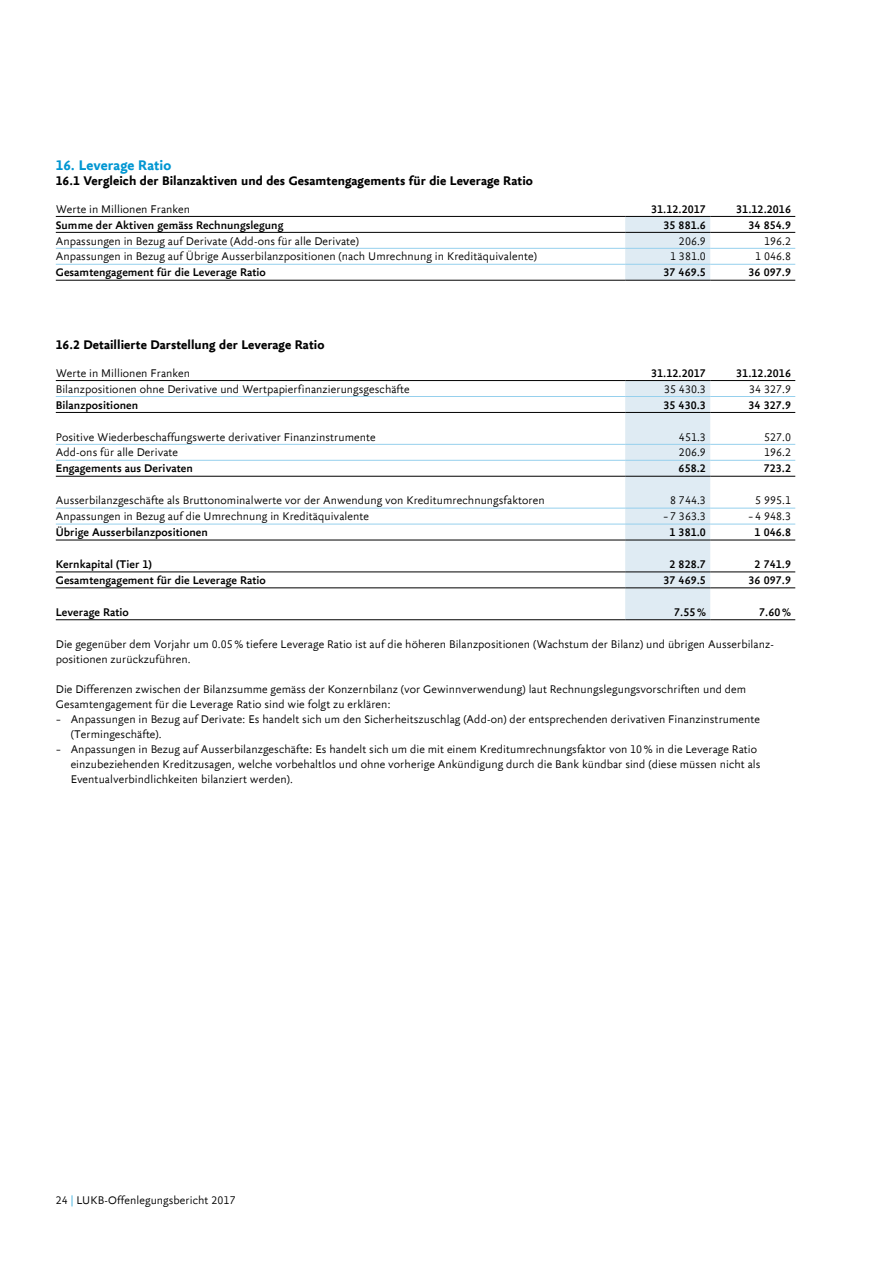
<style>
.page{position:relative;width:893px;height:1263px;background:#fff}
.page>*{position:absolute;margin:0;border:0;box-sizing:border-box;transform-origin:0 0}
.t1{font:700 15px "Yoga Sansfor LUKB";letter-spacing:.005em;color:#0096d2}
.t2{font:700 13.5px "Yoga Sansfor LUKB";letter-spacing:.005em;color:#000}
.t3{font:300 12px/15px "Yoga Sansfor LUKB";letter-spacing:.005em;color:#000}
.t4{font:500 12px "Yoga Sansfor LUKB";letter-spacing:.005em;color:#000}
.s1{color:#0096d2}
</style>
<div class="page">
<div style="left:625px;top:217px;width:85px;height:63px;background:#dfebf3"></div>
<hr style="left:56px;top:248px;width:569px;height:1px;background:#96d0ed">
<hr style="left:56px;top:216px;width:569px;height:1px;background:#000">
<hr style="left:56px;top:264px;width:569px;height:1px;background:#96d0ed">
<hr style="left:56px;top:232px;width:569px;height:1px;background:#000">
<hr style="left:56px;top:280px;width:569px;height:1px;background:#000">
<hr style="left:625px;top:232px;width:85px;height:1px;background:#000">
<hr style="left:625px;top:280px;width:85px;height:1px;background:#000">
<hr style="left:625px;top:216px;width:85px;height:1px;background:#000">
<hr style="left:625px;top:264px;width:85px;height:1px;background:#96d0ed">
<hr style="left:625px;top:248px;width:85px;height:1px;background:#96d0ed">
<hr style="left:710px;top:248px;width:85px;height:1px;background:#96d0ed">
<hr style="left:710px;top:216px;width:85px;height:1px;background:#000">
<hr style="left:710px;top:264px;width:85px;height:1px;background:#96d0ed">
<hr style="left:710px;top:232px;width:85px;height:1px;background:#000">
<hr style="left:710px;top:280px;width:85px;height:1px;background:#000">
<div style="left:625px;top:381px;width:85px;height:238px;background:#dfebf3"></div>
<hr style="left:56px;top:396px;width:569px;height:1px;background:#96d0ed">
<hr style="left:56px;top:460px;width:569px;height:1px;background:#96d0ed">
<hr style="left:56px;top:524px;width:569px;height:1px;background:#96d0ed">
<hr style="left:56px;top:571px;width:569px;height:1px;background:#000">
<hr style="left:56px;top:380px;width:569px;height:1px;background:#000">
<hr style="left:56px;top:444px;width:569px;height:1px;background:#96d0ed">
<hr style="left:56px;top:508px;width:569px;height:1px;background:#96d0ed">
<hr style="left:625px;top:380px;width:85px;height:1px;background:#000">
<hr style="left:625px;top:444px;width:85px;height:1px;background:#96d0ed">
<hr style="left:625px;top:508px;width:85px;height:1px;background:#96d0ed">
<hr style="left:625px;top:396px;width:85px;height:1px;background:#96d0ed">
<hr style="left:625px;top:460px;width:85px;height:1px;background:#96d0ed">
<hr style="left:625px;top:524px;width:85px;height:1px;background:#96d0ed">
<hr style="left:625px;top:571px;width:85px;height:1px;background:#000">
<hr style="left:710px;top:396px;width:85px;height:1px;background:#96d0ed">
<hr style="left:710px;top:460px;width:85px;height:1px;background:#96d0ed">
<hr style="left:710px;top:524px;width:85px;height:1px;background:#96d0ed">
<hr style="left:710px;top:571px;width:85px;height:1px;background:#000">
<hr style="left:710px;top:380px;width:85px;height:1px;background:#000">
<hr style="left:710px;top:444px;width:85px;height:1px;background:#96d0ed">
<hr style="left:710px;top:508px;width:85px;height:1px;background:#96d0ed">
<hr style="left:56px;top:412px;width:569px;height:1px;background:#000">
<hr style="left:710px;top:412px;width:85px;height:1px;background:#000">
<hr style="left:56px;top:476px;width:569px;height:1px;background:#000">
<hr style="left:710px;top:476px;width:85px;height:1px;background:#000">
<hr style="left:56px;top:540px;width:569px;height:1px;background:#000">
<hr style="left:710px;top:540px;width:85px;height:1px;background:#000">
<hr style="left:56px;top:587px;width:569px;height:1px;background:#000">
<hr style="left:710px;top:587px;width:85px;height:1px;background:#000">
<hr style="left:56px;top:619px;width:569px;height:1px;background:#000">
<hr style="left:710px;top:619px;width:85px;height:1px;background:#000">
<hr style="left:625px;top:412px;width:85px;height:1px;background:#000">
<hr style="left:625px;top:476px;width:85px;height:1px;background:#000">
<hr style="left:625px;top:540px;width:85px;height:1px;background:#000">
<hr style="left:625px;top:587px;width:85px;height:1px;background:#000">
<hr style="left:625px;top:619px;width:85px;height:1px;background:#000">
<p class="t1" style="left:56px;top:157px;width:117px">16. Leverage Ratio</p>
<p class="t2" style="left:56px;top:173px;width:479px">16.1 Vergleich der Bilanzaktiven und des Gesamtengagements für die Leverage Ratio</p>
<p class="t3" style="left:56px;top:201px;width:136px">Werte in Millionen Franken</p>
<p class="t4" style="left:651px;top:202px;width:56px">31.12.2017</p>
<p class="t4" style="left:736px;top:202px;width:56px">31.12.2016</p>
<p class="t4" style="left:56px;top:218px;width:229px">Summe der Aktiven gemäss Rechnungslegung</p>
<p class="t4" style="left:663px;top:218px;width:44px">35 881.6</p>
<p class="t4" style="left:748px;top:218px;width:44px">34 854.9</p>
<p class="t3" style="left:56px;top:233px;width:305px">Anpassungen in Bezug auf Derivate (Add-ons für alle Derivate)</p>
<p class="t3" style="left:679px;top:233px;width:29px">206.9</p>
<p class="t3" style="left:764px;top:233px;width:29px">196.2</p>
<p class="t3" style="left:56px;top:249px;width:483px">Anpassungen in Bezug auf Übrige Ausserbilanzpositionen (nach Umrechnung in Kreditäquivalente)</p>
<p class="t3" style="left:670px;top:249px;width:37px">1 381.0</p>
<p class="t3" style="left:755px;top:249px;width:37px">1 046.8</p>
<p class="t4" style="left:56px;top:266px;width:212px">Gesamtengagement für die Leverage Ratio</p>
<p class="t4" style="left:663px;top:266px;width:44px">37 469.5</p>
<p class="t4" style="left:748px;top:266px;width:44px">36 097.9</p>
<p class="t2" style="left:56px;top:337px;width:270px">16.2 Detaillierte Darstellung der Leverage Ratio</p>
<p class="t3" style="left:56px;top:365px;width:136px">Werte in Millionen Franken</p>
<p class="t4" style="left:651px;top:366px;width:56px">31.12.2017</p>
<p class="t4" style="left:736px;top:366px;width:56px">31.12.2016</p>
<p class="t3" style="left:56px;top:381px;width:355px">Bilanzpositionen ohne Derivative und Wertpapierfinanzierungsgeschäfte</p>
<p class="t3" style="left:664px;top:381px;width:43px">35 430.3</p>
<p class="t3" style="left:749px;top:381px;width:43px">34 327.9</p>
<p class="t4" style="left:56px;top:398px;width:84px">Bilanzpositionen</p>
<p class="t4" style="left:663px;top:398px;width:44px">35 430.3</p>
<p class="t4" style="left:748px;top:398px;width:44px">34 327.9</p>
<p class="t3" style="left:56px;top:429px;width:321px">Positive Wiederbeschaffungswerte derivativer Finanzinstrumente</p>
<p class="t3" style="left:679px;top:429px;width:29px">451.3</p>
<p class="t3" style="left:764px;top:429px;width:29px">527.0</p>
<p class="t3" style="left:56px;top:445px;width:124px">Add-ons für alle Derivate</p>
<p class="t3" style="left:679px;top:445px;width:29px">206.9</p>
<p class="t3" style="left:764px;top:445px;width:29px">196.2</p>
<p class="t4" style="left:56px;top:462px;width:139px">Engagements aus Derivaten</p>
<p class="t4" style="left:679px;top:462px;width:29px">658.2</p>
<p class="t4" style="left:764px;top:462px;width:29px">723.2</p>
<p class="t3" style="left:56px;top:493px;width:490px">Ausserbilanzgeschäfte als Bruttonominalwerte vor der Anwendung von Kreditumrechnungsfaktoren</p>
<p class="t3" style="left:670px;top:493px;width:37px">8 744.3</p>
<p class="t3" style="left:755px;top:493px;width:37px">5 995.1</p>
<p class="t3" style="left:56px;top:509px;width:315px">Anpassungen in Bezug auf die Umrechnung in Kreditäquivalente</p>
<p class="t3" style="left:663px;top:509px;width:44px">– 7 363.3</p>
<p class="t3" style="left:748px;top:509px;width:44px">– 4 948.3</p>
<p class="t4" style="left:56px;top:525px;width:154px">Übrige Ausserbilanzpositionen</p>
<p class="t4" style="left:669px;top:525px;width:38px">1 381.0</p>
<p class="t4" style="left:755px;top:525px;width:38px">1 046.8</p>
<p class="t4" style="left:56px;top:557px;width:98px">Kernkapital (Tier 1)</p>
<p class="t4" style="left:669px;top:557px;width:38px">2 828.7</p>
<p class="t4" style="left:755px;top:557px;width:38px">2 741.9</p>
<p class="t4" style="left:56px;top:573px;width:212px">Gesamtengagement für die Leverage Ratio</p>
<p class="t4" style="left:663px;top:573px;width:44px">37 469.5</p>
<p class="t4" style="left:748px;top:573px;width:44px">36 097.9</p>
<p class="t4" style="left:56px;top:605px;width:75px">Leverage Ratio</p>
<p class="t4" style="left:674px;top:605px;width:33px">7.55%</p>
<p class="t4" style="left:759px;top:605px;width:33px">7.60%</p>
<p class="t3" style="left:56px;top:636px;width:718px">Die gegenüber dem Vorjahr um 0.05% tiefere Leverage Ratio ist auf die höheren Bilanzpositionen (Wachstum der Bilanz) und übrigen Ausserbilanz&shy;positionen zurückzuführen.</p>
<p class="t3" style="left:56px;top:681px;width:692px">Die Differenzen zwischen der Bilanzsumme gemäss der Konzernbilanz (vor Gewinnverwendung) laut Rechnungslegungsvorschriften und dem<br>Gesamtengagement für die Leverage Ratio sind wie folgt zu erklären:</p>
<p class="t3" style="left:71px;top:711px;width:691px;text-indent:-15px">– Anpassungen in Bezug auf Derivate: Es handelt sich um den Sicherheitszuschlag (Add-on) der entsprechenden derivativen Finanzinstrumente (Termingeschäfte).</p>
<p class="t3" style="left:71px;top:741px;width:691px;text-indent:-15px">– Anpassungen in Bezug auf Ausserbilanzgeschäfte: Es handelt sich um die mit einem Kreditumrechnungsfaktor von 10% in die Leverage Ratio einzubeziehenden Kreditzusagen, welche vorbehaltlos und ohne vorherige Ankündigung durch die Bank kündbar sind (diese müssen nicht als<br>Eventualverbindlichkeiten bilanziert werden).</p>
<p class="t3" style="left:56px;top:1192px;width:181px">24 <span class="s1">|</span> LUKB-Offenlegungsbericht 2017</p>
</div>
